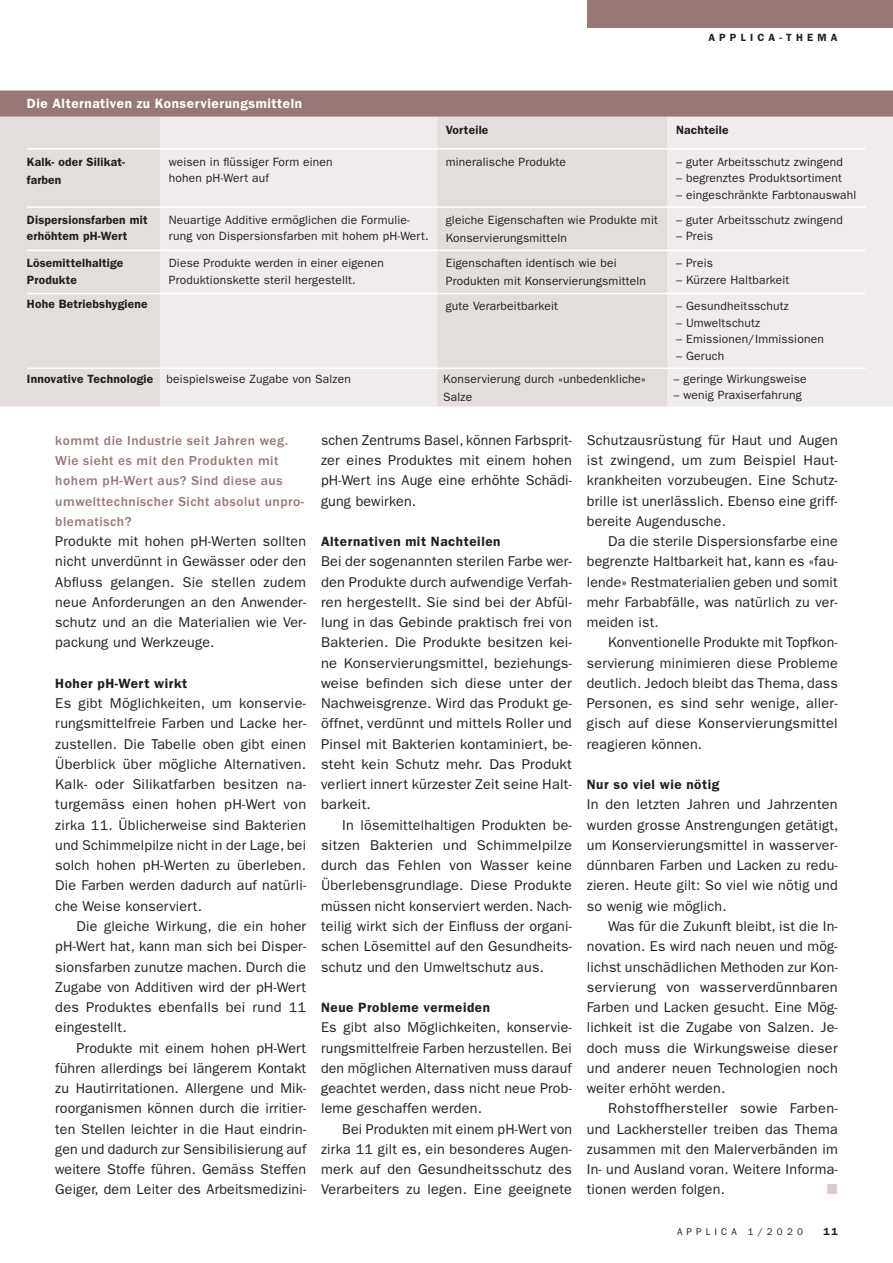
<style>
.page{position:relative;width:893px;height:1263px;background:#fff}
.page>*{position:absolute;margin:0;border:0;box-sizing:border-box;transform-origin:0 0}
.t1{font:14.25px/20.2px "ITC Franklin Gothic Std";letter-spacing:.015em;color:#231f20;text-align:justify}
.t2{font:14.25px "Zapf Dingbats Std";color:#d8cbc9}
.t3{font:500 13.5px/20.2px "ITC Franklin Gothic Std";letter-spacing:.04em;color:#977876}
.t4{font:600 13.5px "ITC Franklin Gothic Std";letter-spacing:.04em;color:#231f20}
.t5{font:600 13.5px "ITC Franklin Gothic Std";letter-spacing:.04em;color:#fff}
.t6{font:12px/16.5px "ITC Franklin Gothic Std";letter-spacing:.015em;color:#231f20}
.t7{font:600 12px/16.5px "ITC Franklin Gothic Std";letter-spacing:.015em;color:#231f20}
.t8{font:600 10.5px "ITC Franklin Gothic Std";letter-spacing:.4em;color:#231f20}
.t9{font:9.75px "ITC Franklin Gothic Std";letter-spacing:.42em;color:#231f20}
.s1{font-weight:600}
</style>
<div class="page">
<div style="left:587px;top:0;width:306px;height:28px;background:#977876"></div>
<div style="left:0;top:91px;width:893px;height:26px;background:#977876"></div>
<div style="left:0;top:117px;width:160px;height:290px;background:#e3dddb"></div>
<svg style="left:160px;top:117px;width:733px;height:290px;background:#ece7e6"></svg>
<hr style="left:27px;top:148px;width:133px;height:2px;background:#fff">
<hr style="left:160px;top:148px;width:277px;height:2px;background:#fff">
<hr style="left:437px;top:148px;width:231px;height:2px;background:#fff">
<hr style="left:668px;top:148px;width:198px;height:2px;background:#fff">
<hr style="left:27px;top:206px;width:133px;height:2px;background:#fff">
<hr style="left:160px;top:206px;width:277px;height:2px;background:#fff">
<hr style="left:437px;top:206px;width:231px;height:2px;background:#fff">
<hr style="left:668px;top:206px;width:198px;height:2px;background:#fff">
<hr style="left:27px;top:250px;width:133px;height:1px;background:#fff">
<hr style="left:160px;top:250px;width:277px;height:1px;background:#fff">
<hr style="left:437px;top:250px;width:231px;height:1px;background:#fff">
<hr style="left:668px;top:250px;width:198px;height:1px;background:#fff">
<hr style="left:27px;top:293px;width:133px;height:1px;background:#fff">
<hr style="left:160px;top:293px;width:277px;height:1px;background:#fff">
<hr style="left:437px;top:293px;width:231px;height:1px;background:#fff">
<hr style="left:668px;top:293px;width:198px;height:1px;background:#fff">
<hr style="left:27px;top:368px;width:133px;height:1px;background:#fff">
<hr style="left:160px;top:368px;width:277px;height:1px;background:#fff">
<hr style="left:437px;top:368px;width:231px;height:1px;background:#fff">
<hr style="left:668px;top:368px;width:198px;height:1px;background:#fff">
<p class="t5" style="left:27px;top:96px;width:277px">Die Alternativen zu Konservierungsmitteln</p>
<p class="t8" style="left:708px;top:31px;width:131px">APPLICA-THEMA</p>
<p class="t7" style="left:446px;top:121px;width:44px">Vorteile</p>
<p class="t7" style="left:676px;top:121px;width:54px">Nachteile</p>
<p class="t7" style="left:27px;top:152px;width:99px;line-height:18px">Kalk- oder Silikat&shy;farben</p>
<p class="t6" style="left:169px;top:153px;width:165px">weisen in flüssiger Form einen hohen pH-Wert auf</p>
<p class="t6" style="left:446px;top:153px;width:122px">mineralische Produkte</p>
<p class="t6" style="left:676px;top:153px;width:168px">– guter Arbeitsschutz zwingend</p>
<p class="t6" style="left:676px;top:170px;width:167px">– begrenztes Produktsortiment</p>
<p class="t6" style="left:676px;top:186px;width:182px">– eingeschränkte Farbtonauswahl</p>
<p class="t7" style="left:27px;top:211px;width:122px">Dispersionsfarben mit erhöhtem pH-Wert</p>
<p class="t6" style="left:169px;top:212px;width:261px">Neuartige Additive ermöglichen die Formulie&shy;rung von Dispersionsfarben mit hohem pH-Wert.</p>
<p class="t6" style="left:446px;top:211px;width:214px;line-height:18px">gleiche Eigenschaften wie Produkte mit<br>Konservierungsmitteln</p>
<p class="t6" style="left:676px;top:212px;width:168px">– guter Arbeitsschutz zwingend</p>
<p class="t6" style="left:676px;top:228px;width:38px">– Preis</p>
<p class="t7" style="left:27px;top:255px;width:98px">Lösemittelhaltige<br>Produkte</p>
<p class="t6" style="left:169px;top:255px;width:217px">Diese Produkte werden in einer eigenen<br>Produktionskette steril hergestellt.</p>
<p class="t6" style="left:446px;top:254px;width:202px;line-height:18px">Eigenschaften identisch wie bei<br>Produkten mit Konservierungsmitteln</p>
<p class="t6" style="left:676px;top:255px;width:38px">– Preis</p>
<p class="t6" style="left:676px;top:271px;width:115px">– Kürzere Haltbarkeit</p>
<p class="t7" style="left:27px;top:295px;width:122px">Hohe Betriebshygiene</p>
<p class="t6" style="left:446px;top:298px;width:114px">gute Verarbeitbarkeit</p>
<p class="t6" style="left:676px;top:298px;width:114px">– Gesundheitsschutz</p>
<p class="t6" style="left:676px;top:315px;width:86px">– Umweltschutz</p>
<p class="t6" style="left:676px;top:331px;width:149px">– Emissionen/Immissionen</p>
<p class="t6" style="left:676px;top:348px;width:50px">– Geruch</p>
<p class="t6" style="left:27px;top:370px;width:326px"><span class="s1">Innovative Technologie</span> beispielsweise Zugabe von Salzen</p>
<p class="t6" style="left:443px;top:370px;width:204px;line-height:18px">Konservierung durch «unbedenkliche»<br>Salze</p>
<p class="t6" style="left:674px;top:370px;width:135px">– geringe Wirkungsweise</p>
<p class="t6" style="left:674px;top:387px;width:130px">– wenig Praxiserfahrung</p>
<p class="t3" style="left:55px;top:430px;width:250px">kommt die Industrie seit Jahren weg.<br>Wie sieht es mit den Produkten mit hohem pH-Wert aus? Sind diese aus umwelttechnischer Sicht absolut unpro&shy;blematisch?</p>
<p class="t1" style="left:55px;top:531px;width:252px">Produkte mit hohen pH-Werten sollten nicht unverdünnt in Gewässer oder den Abfluss gelangen. Sie stellen zudem neue Anforderungen an den Anwender&shy;schutz und an die Materialien wie Ver&shy;packung und Werkzeuge.</p>
<p class="t4" style="left:55px;top:675px;width:134px">Hoher pH-Wert wirkt</p>
<p class="t1" style="left:55px;top:693px;width:252px">Es gibt Möglichkeiten, um konservie&shy;rungsmittelfreie Farben und Lacke her&shy;zustellen. Die Tabelle oben gibt einen Überblick über mögliche Alternativen.<br>Kalk- oder Silikatfarben besitzen na&shy;turgemäss einen hohen pH-Wert von zirka 11. Üblicherweise sind Bakterien und Schimmelpilze nicht in der Lage, bei solch hohen pH-Werten zu überleben.<br>Die Farben werden dadurch auf natürli&shy;che Weise konserviert.</p>
<p class="t1" style="left:55px;top:916px;width:253px;text-indent:21px">Die gleiche Wirkung, die ein hoher pH-Wert hat, kann man sich bei Disper&shy;sionsfarben zunutze machen. Durch die Zugabe von Additiven wird der pH-Wert des Produktes ebenfalls bei rund 11 eingestellt.</p>
<p class="t1" style="left:55px;top:1038px;width:253px;text-indent:21px">Produkte mit einem hohen pH-Wert führen allerdings bei längerem Kontakt zu Hautirritationen. Allergene und Mik&shy;roorganismen können durch die irritier&shy;ten Stellen leichter in die Haut eindrin&shy;gen und dadurch zur Sensibilisierung auf weitere Stoffe führen. Gemäss Steffen Geiger, dem Leiter des Arbeitsmedizini-</p>
<p class="t1" style="left:321px;top:430px;width:252px">schen Zentrums Basel, können Farbsprit&shy;zer eines Produktes mit einem hohen pH-Wert ins Auge eine erhöhte Schädi&shy;gung bewirken.</p>
<p class="t4" style="left:321px;top:534px;width:181px">Alternativen mit Nachteilen</p>
<p class="t1" style="left:321px;top:552px;width:252px">Bei der sogenannten sterilen Farbe wer&shy;den Produkte durch aufwendige Verfah&shy;ren hergestellt. Sie sind bei der Abfül&shy;lung in das Gebinde praktisch frei von Bakterien. Die Produkte besitzen kei&shy;ne Konservierungsmittel, beziehungs&shy;weise befinden sich diese unter der Nachweisgrenze. Wird das Produkt ge&shy;öffnet, verdünnt und mittels Roller und Pinsel mit Bakterien kontaminiert, be&shy;steht kein Schutz mehr. Das Produkt verliert innert kürzester Zeit seine Halt&shy;barkeit.</p>
<p class="t1" style="left:321px;top:815px;width:252px;text-indent:21px">In lösemittelhaltigen Produkten be&shy;sitzen Bakterien und Schimmelpilze durch das Fehlen von Wasser keine Überlebensgrundlage. Diese Produkte müssen nicht konserviert werden. Nach&shy;teilig wirkt sich der Einfluss der organi&shy;schen Lösemittel auf den Gesundheits&shy;schutz und den Umweltschutz aus.</p>
<p class="t4" style="left:321px;top:999px;width:170px">Neue Probleme vermeiden</p>
<p class="t1" style="left:321px;top:1017px;width:252px">Es gibt also Möglichkeiten, konservie&shy;rungsmittelfreie Farben herzustellen. Bei den möglichen Alternativen muss darauf geachtet werden, dass nicht neue Prob&shy;leme geschaffen werden.</p>
<p class="t1" style="left:321px;top:1119px;width:253px;text-indent:21px">Bei Produkten mit einem pH-Wert von zirka 11 gilt es, ein besonderes Augen&shy;merk auf den Gesundheitsschutz des Verarbeiters zu legen. Eine geeignete</p>
<p class="t1" style="left:587px;top:430px;width:252px">Schutzausrüstung für Haut und Augen ist zwingend, um zum Beispiel Haut&shy;krankheiten vorzubeugen. Eine Schutz&shy;brille ist unerlässlich. Ebenso eine griff&shy;bereite Augendusche.</p>
<p class="t1" style="left:587px;top:531px;width:252px;text-indent:21px">Da die sterile Dispersionsfarbe eine begrenzte Haltbarkeit hat, kann es «fau&shy;lende» Restmaterialien geben und somit mehr Farbabfälle, was natürlich zu ver&shy;meiden ist.</p>
<p class="t1" style="left:587px;top:633px;width:252px;text-indent:21px">Konventionelle Produkte mit Topfkon&shy;servierung minimieren diese Probleme deutlich. Jedoch bleibt das Thema, dass Personen, es sind sehr wenige, aller&shy;gisch auf diese Konservierungsmittel reagieren können.</p>
<p class="t4" style="left:587px;top:777px;width:134px">Nur so viel wie nötig</p>
<p class="t1" style="left:587px;top:795px;width:253px">In den letzten Jahren und Jahrzenten wurden grosse Anstrengungen getätigt, um Konservierungsmittel in wasserver&shy;dünnbaren Farben und Lacken zu redu&shy;zieren. Heute gilt: So viel wie nötig und so wenig wie möglich.</p>
<p class="t1" style="left:587px;top:916px;width:252px;text-indent:21px">Was für die Zukunft bleibt, ist die In&shy;novation. Es wird nach neuen und mög&shy;lichst unschädlichen Methoden zur Kon&shy;servierung von wasserverdünnbaren Farben und Lacken gesucht. Eine Mög&shy;lichkeit ist die Zugabe von Salzen. Je&shy;doch muss die Wirkungsweise dieser und anderer neuen Technologien noch weiter erhöht werden.</p>
<p class="t1" style="left:587px;top:1098px;width:252px;text-indent:21px">Rohstoffhersteller sowie Farben&shy;und Lackhersteller treiben das Thema zusammen mit den Malerverbänden im In- und Ausland voran. Weitere Informa&shy;tionen werden folgen.</p>
<p class="t2" style="left:827px;top:1182px;width:12px">■</p>
<p class="t9" style="left:677px;top:1226px;width:128px">APPLICA 1/2020</p>
<p class="t8" style="left:823px;top:1225px;width:16px">11</p>
</div>
